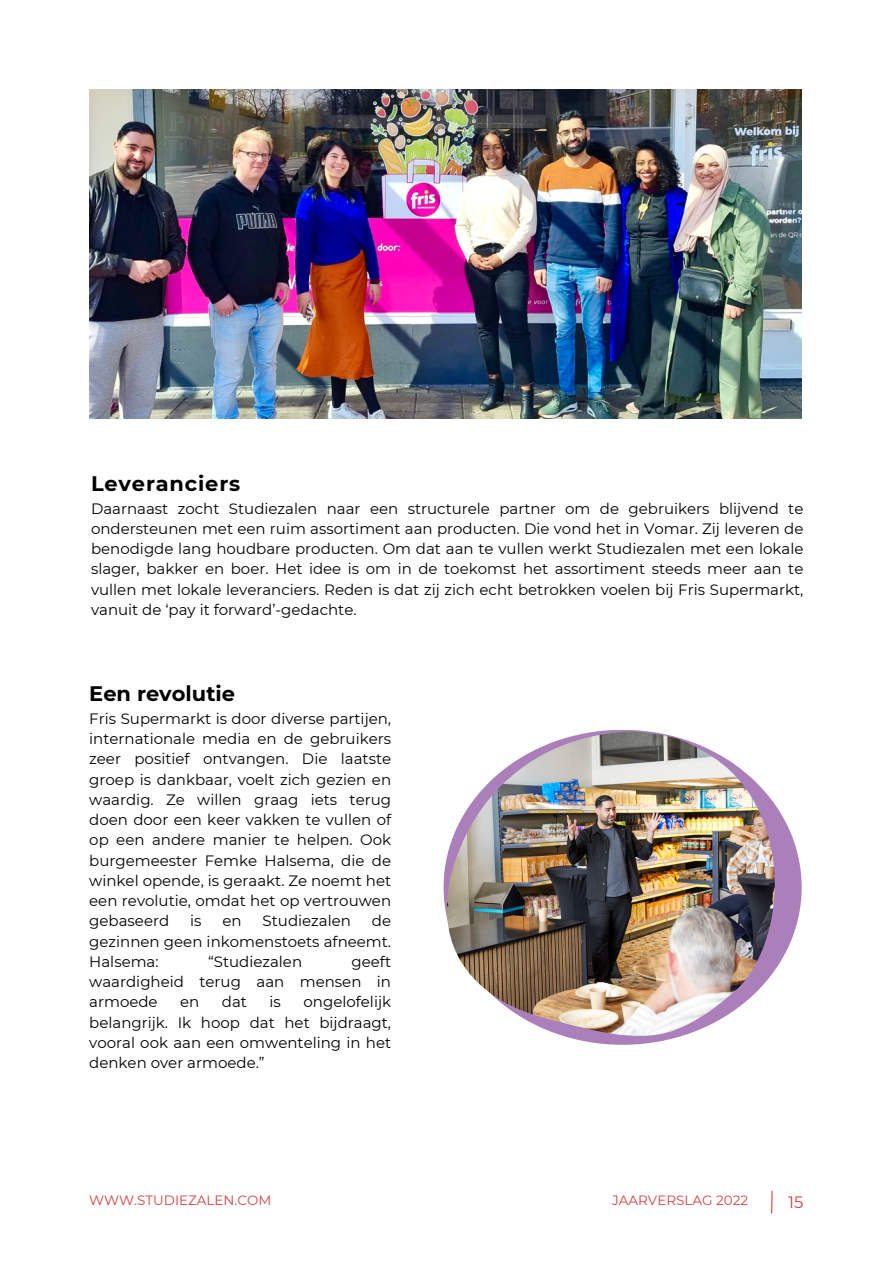
<style>
.page{position:relative;width:893px;height:1264px;background:#fff}
.page>*{position:absolute;margin:0;border:0;box-sizing:border-box;transform-origin:0 0}
.t1{font:700 21px "Montserrat";letter-spacing:.04em;color:#000001}
.t2{font:700 21px "Montserrat";color:#000}
.t3{font:16.5px "Montserrat";color:#d44241}
.t4{font:15px/20.2px "Montserrat";color:#000;text-align:justify}
.t5{font:13.5px "Montserrat";color:#d44241}
</style>
<div class="page">
<img style="left:89px;top:89px;width:712px;height:330px">
<svg style="left:771px;top:1191px;width:2px;height:23px"></svg>
<div style="left:443px;top:729px;width:358px;height:315px;background:#ab7fb9;border-radius:50%"></div>
<img style="left:443px;top:731px;width:336px;height:308px">
<p class="t1" style="left:91px;top:471px;width:151px">Leveranciers</p>
<p class="t4" style="left:91px;top:498px;width:713px">Daarnaast zocht Studiezalen naar een structurele partner om de gebruikers blijvend te ondersteunen met een ruim assortiment aan producten. Die vond het in Vomar. Zij leveren de benodigde lang houdbare producten. Om dat aan te vullen werkt Studiezalen met een lokale slager, bakker en boer. Het idee is om in de toekomst het assortiment steeds meer aan te vullen met lokale leveranciers. Reden is dat zij zich echt betrokken voelen bij Fris Supermarkt, vanuit de ‘pay it forward’-gedachte.</p>
<p class="t2" style="left:89px;top:681px;width:147px">Een revolutie</p>
<p class="t4" style="left:89px;top:708px;width:303px">Fris Supermarkt is door diverse partijen, internationale media en de gebruikers zeer positief ontvangen. Die laatste groep is dankbaar, voelt zich gezien en waardig. Ze willen graag iets terug doen door een keer vakken te vullen of op een andere manier te helpen. Ook burgemeester Femke Halsema, die de winkel opende, is geraakt. Ze noemt het een revolutie, omdat het op vertrouwen gebaseerd</p>
<p class="t4" style="left:89px;top:910px;width:303px;text-indent:282px">de gezinnen geen inkomenstoets afneemt.<br>Halsema:</p>
<p class="t4" style="left:190px;top:910px;width:13px">is</p>
<p class="t4" style="left:222px;top:910px;width:21px">en</p>
<p class="t4" style="left:262px;top:910px;width:90px">Studiezalen</p>
<p class="t4" style="left:89px;top:951px;width:303px;text-indent:262px">geeft waardigheid terug aan mensen in armoede</p>
<p class="t4" style="left:208px;top:951px;width:96px">“Studiezalen</p>
<p class="t4" style="left:89px;top:991px;width:303px;text-indent:214px">ongelofelijk belangrijk. Ik hoop dat het bijdraagt, vooral ook aan een omwenteling in het denken over armoede.”</p>
<p class="t4" style="left:180px;top:991px;width:21px">en</p>
<p class="t4" style="left:222px;top:991px;width:27px">dat</p>
<p class="t4" style="left:269px;top:991px;width:13px">is</p>
<p class="t5" style="left:89px;top:1192px;width:183px">WWW.STUDIEZALEN.COM</p>
<p class="t5" style="left:612px;top:1192px;width:137px">JAARVERSLAG 2022</p>
<p class="t3" style="left:788px;top:1191px;width:17px">15</p>
</div>
